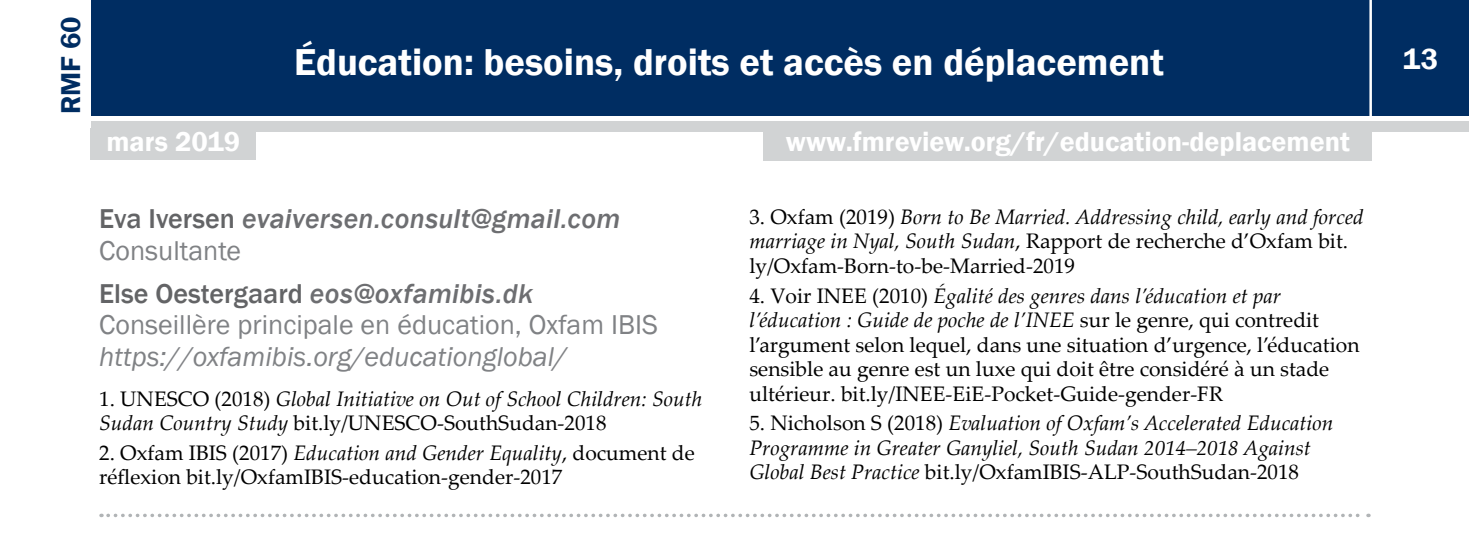
<style>
.page{position:relative;width:1469px;height:537px;background:#fff}
.page>*{position:absolute;margin:0;border:0;box-sizing:border-box;transform-origin:0 0}
.t1{font:600 38.5px "Franklin Gothic";color:#fff}
.t2{font:600 29.75px "Franklin Gothic";color:#fff}
.t3{font:28px/31.5px "Franklin Gothic";color:#808285}
.t4{font:600 28px "Franklin Gothic";color:#fff}
.t5{font:italic 500 28px/31.5px "Franklin Gothic";letter-spacing:.01em;color:#6d6e71}
.t6{font:italic 28px "Franklin Gothic";color:#808285}
.t7{font:600 28px "Franklin Gothic";color:#002d62}
.t8{font:21px/24.5px "Palatino Linotype";color:#000}
.t9{font:italic 21px/24.5px "Palatino Linotype";color:#000}
.s1{font-style:normal;color:#636466}
.s2{font-weight:400;font-style:normal;color:#808285}
.s3{font-weight:500;color:#636466}
.s4{font-weight:500;font-style:italic;color:#6d6e71}
.s5{font-style:normal}
.s6{font-style:italic}
</style>
<div class="page">
<div style="left:91px;top:0;width:1377px;height:116px;background:#002d62"></div>
<div style="left:91px;top:121px;width:1377px;height:11px;background:#d1d3d4"></div>
<hr style="left:1369px;top:0;width:2px;height:119px;background:#fff">
<div style="left:91px;top:128px;width:165px;height:32px;background:#d1d3d4"></div>
<div style="left:763px;top:129px;width:608px;height:31px;background:#d1d3d4"></div>
<svg style="left:108px;top:513px;width:1260px;height:4px"></svg>
<h3 class="t7" style="left:53px;top:114px;width:99px;rotate:-90deg">RMF 60</h3>
<h1 class="t1" style="left:294px;top:39px;width:871px">Éducation: besoins, droits et accès en déplacement</h1>
<h3 class="t4" style="left:106px;top:125px;width:135px">mars 2019</h3>
<h3 class="t4" style="left:785px;top:125px;width:565px">www.fmreview.org/fr/education-deplacement</h3>
<h3 class="t5" style="left:99px;top:203px;width:522px"><span class="s1">Eva Iversen</span> evaiversen.consult@gmail.com<br><span class="s2">Consultante</span></h3>
<h3 class="t3" style="left:99px;top:278px;width:560px"><span class="s3">Else Oestergaard</span> <span class="s4">eos@oxfamibis.dk<br></span>Conseillère principale en éducation, Oxfam IBIS</h3>
<h3 class="t6" style="left:99px;top:338px;width:469px">https://oxfamibis.org/educationglobal/</h3>
<p class="t9" style="left:99px;top:385px;width:604px"><span class="s5">1. UNESCO (2018)</span> Global Initiative on Out of School Children: South<br>Sudan Country Study <span class="s5">bit.ly/UNESCO-SouthSudan-2018</span></p>
<p class="t8" style="left:99px;top:439px;width:597px">2. Oxfam IBIS (2017) <span class="s6">Education and Gender Equality</span>, document de réflexion bit.ly/OxfamIBIS-education-gender-2017</p>
<p class="t8" style="left:749px;top:204px;width:616px">3. Oxfam (2019) <span class="s6">Born to Be Married. Addressing child, early and forced marriage in Nyal, South Sudan</span>, Rapport de recherche d’Oxfam bit. ly/Oxfam-Born-to-be-Married-2019</p>
<p class="t8" style="left:749px;top:282px;width:611px">4. Voir INEE (2010) <span class="s6">Égalité des genres dans l’éducation et par l’éducation : Guide de poche de l’INEE</span> sur le genre, qui contredit l’argument selon lequel, dans une situation d’urgence, l’éducation sensible au genre est un luxe qui doit être considéré à un stade ultérieur. bit.ly/INEE-EiE-Pocket-Guide-gender-FR</p>
<p class="t9" style="left:749px;top:409px;width:585px"><span class="s5">5. Nicholson S (2018)</span> Evaluation of Oxfam’s Accelerated Education<br>Programme in Greater Ganyliel, South Sudan 2014–2018 Against<br>Global Best Practice <span class="s5">bit.ly/OxfamIBIS-ALP-SouthSudan-2018</span></p>
<h2 class="t2" style="left:1402px;top:40px;width:37px">13</h2>
</div>
